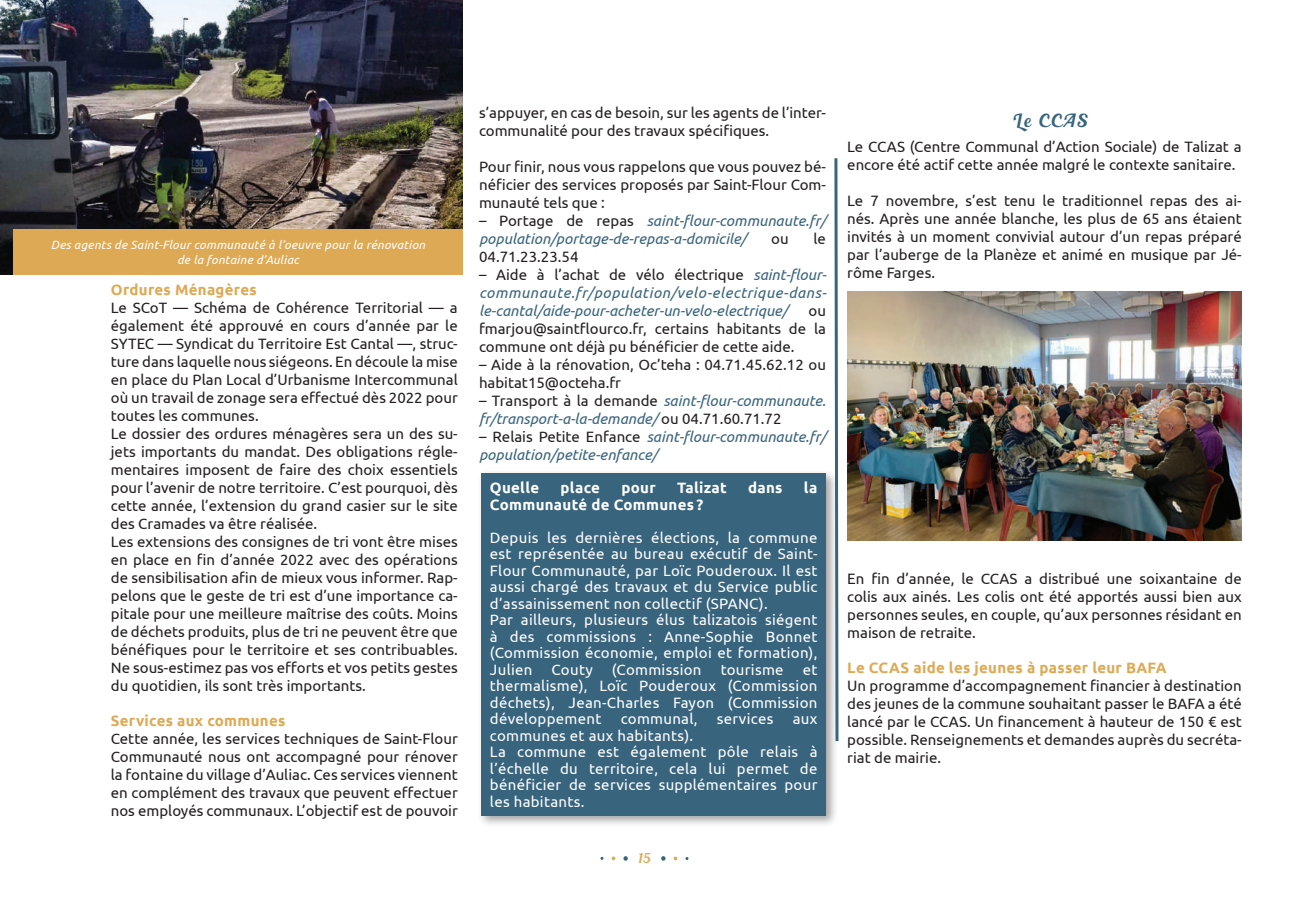
<style>
.page{position:relative;width:1289px;height:919px;background:#fff}
.page>*{position:absolute;margin:0;border:0;box-sizing:border-box;transform-origin:0 0}
.t1{font:18px "Blenda Script";letter-spacing:.12em;color:#38647e}
.t2{font:15px/18px "Ubuntu";color:#231f20;text-align:justify}
.t3{font:15px/16.5px "Ubuntu";letter-spacing:.02em;color:#fff}
.t4{font:italic 15px/18px "Ubuntu";color:#38647e}
.t5{font:700 15px "Ubuntu";letter-spacing:.02em;color:#dea954}
.t6{font:700 15px "Ubuntu";letter-spacing:.02em;color:#fff}
.t7{font:13.5px "Blenda Script";color:#dea954}
.t8{font:italic 12px/14.4px "Ubuntu";letter-spacing:.02em;color:#fff;text-align:center}
.s1{font-style:normal;color:#231f20}
</style>
<div class="page">
<svg style="left:623px;top:856px;width:5px;height:4px"></svg>
<svg style="left:661px;top:856px;width:4px;height:4px"></svg>
<svg style="left:611px;top:856px;width:4px;height:4px"></svg>
<svg style="left:673px;top:856px;width:4px;height:4px"></svg>
<img style="left:0;top:0;width:463px;height:274px">
<div style="left:477px;top:469px;width:361px;height:358px;background:#231f20;opacity:.41"></div>
<div style="left:481px;top:473px;width:345px;height:342px;background:#38647e"></div>
<div style="left:13px;top:229px;width:450px;height:45px;background:#dea954"></div>
<svg style="left:833px;top:158px;width:6px;height:586px"></svg>
<img style="left:847px;top:291px;width:394px;height:249px">
<p class="t8" style="left:51px;top:237px;width:376px">Des agents de Saint-Flour communauté à l’oeuvre pour la rénovation de la fontaine d’Auliac</p>
<p class="t5" style="left:111px;top:280px;width:147px">Ordures Ménagères</p>
<p class="t2" style="left:111px;top:298px;width:348px;text-align:left">Le SCoT — Schéma de Cohérence Territorial — a également été approuvé en cours d’année par le SYTEC — Syndicat du Territoire Est Cantal —, struc&shy;ture dans laquelle nous siégeons. En découle la mise en place du Plan Local d’Urbanisme Intercommunal où un travail de zonage sera effectué dès 2022 pour toutes les communes.<br>Le dossier des ordures ménagères sera un des su&shy;jets importants du mandat. Des obligations régle&shy;mentaires imposent de faire des choix essentiels pour l’avenir de notre territoire. C’est pourquoi, dès cette année, l’extension du grand casier sur le site des Cramades va être réalisée.<br>Les extensions des consignes de tri vont être mises en place en fin d’année 2022 avec des opérations de sensibilisation afin de mieux vous informer. Rap&shy;pelons que le geste de tri est d’une importance ca&shy;pitale pour une meilleure maîtrise des coûts. Moins de déchets produits, plus de tri ne peuvent être que bénéfiques pour le territoire et ses contribuables.<br>Ne sous-estimez pas vos efforts et vos petits gestes du quotidien, ils sont très importants.</p>
<p class="t5" style="left:111px;top:711px;width:176px">Services aux communes</p>
<p class="t2" style="left:111px;top:728px;width:348px">Cette année, les services techniques de Saint-Flour Communauté nous ont accompagné pour rénover la fontaine du village d’Auliac. Ces services viennent en complément des travaux que peuvent effectuer nos employés communaux. L’objectif est de pouvoir</p>
<p class="t2" style="left:479px;top:103px;width:348px">s’appuyer, en cas de besoin, sur les agents de l’inter&shy;communalité pour des travaux spécifiques.</p>
<p class="t2" style="left:479px;top:157px;width:348px">Pour finir, nous vous rappelons que vous pouvez bé&shy;néficier des services proposés par Saint-Flour Com&shy;munauté tels que :</p>
<p class="t4" style="left:479px;top:211px;width:348px"><span class="s1">– Portage de repas</span> saint-flour-communaute.fr/ population/portage-de-repas-a-domicile/</p>
<p class="t2" style="left:771px;top:229px;width:19px">ou</p>
<p class="t2" style="left:813px;top:229px;width:14px">le</p>
<p class="t2" style="left:479px;top:247px;width:101px">04.71.23.23.54</p>
<p class="t4" style="left:479px;top:265px;width:349px;text-align:justify"><span class="s1">– Aide à l’achat de vélo électrique</span> saint-flour&shy;communaute.fr/population/velo-electrique-dans&shy;le-cantal/aide-pour-acheter-un-velo-electrique/</p>
<p class="t2" style="left:479px;top:301px;width:348px;text-indent:329px">ou fmarjou@saintflourco.fr, certains habitants de la commune ont déjà pu bénéficier de cette aide.</p>
<p class="t2" style="left:479px;top:355px;width:348px">– Aide à la rénovation, Oc’teha : 04.71.45.62.12 ou habitat15@octeha.fr</p>
<p class="t4" style="left:479px;top:391px;width:348px"><span class="s1">– Transport à la demande</span> saint-flour-communaute. fr/transport-a-la-demande/ <span class="s1">ou 04.71.60.71.72</span></p>
<p class="t4" style="left:479px;top:427px;width:348px"><span class="s1">– Relais Petite Enfance</span> saint-flour-communaute.fr/ population/petite-enfance/</p>
<p class="t6" style="left:490px;top:478px;width:51px">Quelle</p>
<p class="t6" style="left:560px;top:478px;width:41px">place</p>
<p class="t6" style="left:621px;top:478px;width:36px">pour</p>
<p class="t6" style="left:677px;top:478px;width:51px">Talizat</p>
<p class="t6" style="left:748px;top:478px;width:36px">dans</p>
<p class="t6" style="left:804px;top:478px;width:15px">la</p>
<p class="t6" style="left:490px;top:495px;width:215px">Communauté de Communes ?</p>
<p class="t3" style="left:490px;top:528px;width:329px">Depuis les dernières élections, la commune est représentée au bureau exécutif de Saint-Flour Communauté, par Loïc Pouderoux. Il est aussi chargé des travaux et du Service public d’assainissement non collectif (SPANC).<br>Par ailleurs, plusieurs élus talizatois siégent à des commissions : Anne-Sophie Bonnet (Commission économie, emploi et formation), Julien</p>
<p class="t3" style="left:551px;top:660px;width:43px">Couty</p>
<p class="t3" style="left:612px;top:660px;width:91px">(Commission</p>
<p class="t3" style="left:720px;top:660px;width:64px">tourisme</p>
<p class="t3" style="left:490px;top:660px;width:329px;text-align:justify;text-indent:313px">et thermalisme), Loïc Pouderoux (Commission déchets), Jean-Charles Fayon (Commission développement</p>
<p class="t3" style="left:620px;top:710px;width:78px">communal,</p>
<p class="t3" style="left:716px;top:710px;width:58px">services</p>
<p class="t3" style="left:792px;top:710px;width:26px">aux</p>
<p class="t3" style="left:490px;top:726px;width:329px">communes et aux habitants).<br>La commune est également pôle relais à l’échelle du territoire, cela lui permet de bénéficier de services supplémentaires pour les habitants.</p>
<p class="t7" style="left:638px;top:849px;width:13px">15</p>
<p class="t1" style="left:1012px;top:109px;width:76px">Le CCAS</p>
<p class="t2" style="left:847px;top:137px;width:396px">Le CCAS (Centre Communal d’Action Sociale) de Talizat a encore été actif cette année malgré le contexte sanitaire.</p>
<p class="t2" style="left:847px;top:191px;width:396px">Le 7 novembre, s’est tenu le traditionnel repas des ai&shy;nés. Après une année blanche, les plus de 65 ans étaient invités à un moment convivial autour d’un repas préparé par l’auberge de la Planèze et animé en musique par Jé&shy;rôme Farges.</p>
<p class="t2" style="left:847px;top:569px;width:396px">En fin d’année, le CCAS a distribué une soixantaine de colis aux ainés. Les colis ont été apportés aussi bien aux personnes seules, en couple, qu’aux personnes résidant en maison de retraite.</p>
<p class="t5" style="left:847px;top:658px;width:321px">Le CCAS aide les jeunes à passer leur BAFA</p>
<p class="t2" style="left:847px;top:675px;width:396px">Un programme d’accompagnement financier à destination des jeunes de la commune souhaitant passer le BAFA a été lancé par le CCAS. Un financement à hauteur de 150 € est possible. Renseignements et demandes auprès du secréta&shy;riat de mairie.</p>
</div>
